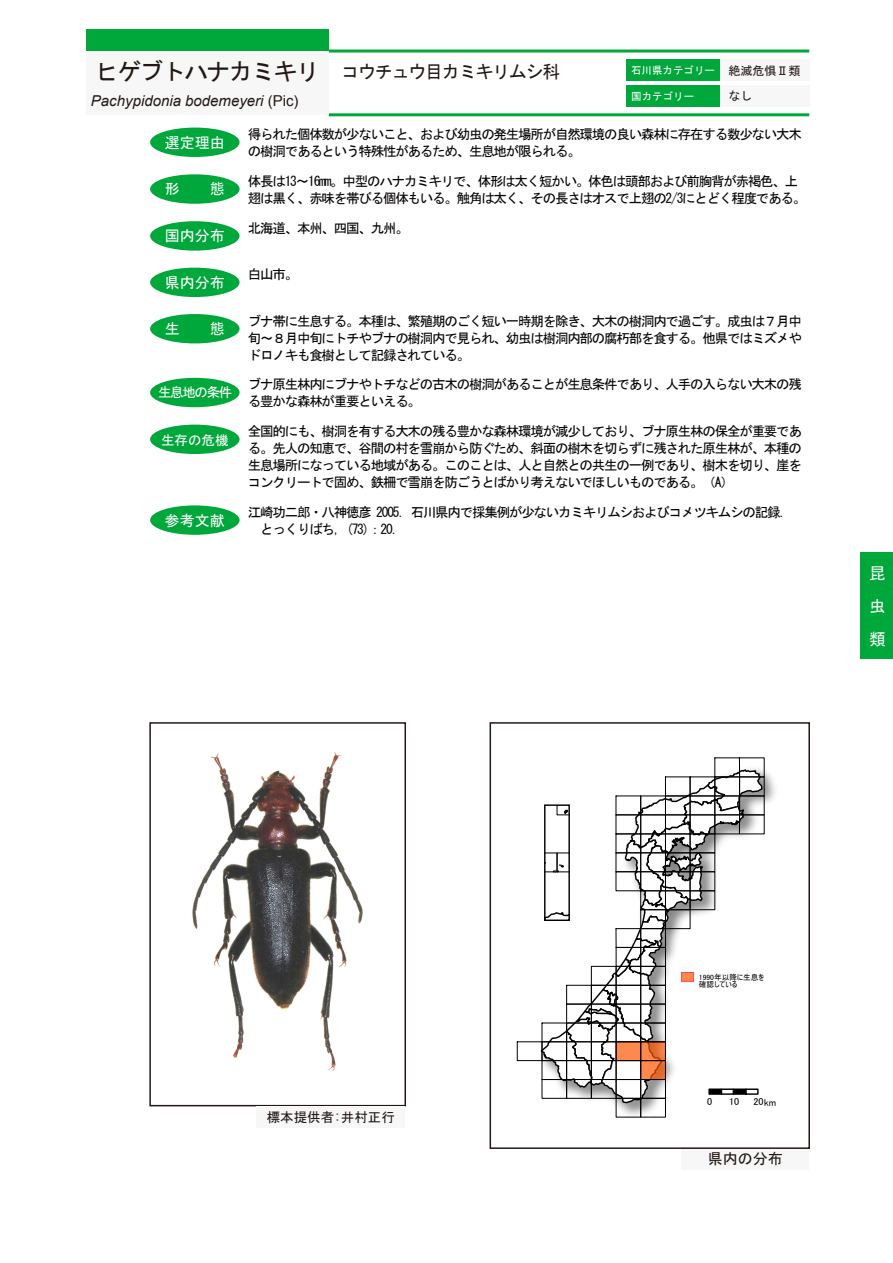
<style>
.page{position:relative;width:893px;height:1263px;background:#fff}
.page>*{position:absolute;margin:0;border:0;box-sizing:border-box;transform-origin:0 0}
.t1{font:18px "MS Gothic";letter-spacing:-.07em;color:#221815}
.t2{font:16.5px/33px "MS Gothic";color:#fff;text-align:justify}
.t3{font:italic 15px "Arial";color:#221815}
.t4{font:15px "MS Gothic";color:#fff}
.t5{font:15px "MS Gothic";color:#221815}
.t6{font:13.5px/17px "MS Gothic";letter-spacing:-.09em;color:#040000}
.t7{font:13.5px "MS Gothic";letter-spacing:-.1em;color:#fff}
.t8{font:13.5px "MS Gothic";color:#221815}
.t9{font:12px "MS Gothic";color:#221815}
.t10{font:10.5px "MS Gothic";color:#fff}
.t11{font:10.05px "MS UI Gothic";color:#000}
.t12{font:7.65px/7.6px "MS UI Gothic";color:#000}
.s1{font-size:24px}
.s2{font-size:12px;color:#221815}
.s3{font-style:normal}
</style>
<div class="page">
<div style="left:720px;top:60px;width:89px;height:21px;background:#f7f7f7"></div>
<hr style="left:329px;top:50px;width:480px;height:3px;background:#00a73b">
<hr style="left:329px;top:113px;width:480px;height:3px;background:#00a73b">
<div style="left:626px;top:60px;width:94px;height:21px;background:#00a73b"></div>
<div style="left:86px;top:30px;width:243px;height:21px;background:#00a73b"></div>
<div style="left:86px;top:51px;width:243px;height:64px;background:#f7f7f7"></div>
<div style="left:720px;top:85px;width:89px;height:21px;background:#f7f7f7"></div>
<div style="left:626px;top:85px;width:94px;height:21px;background:#00a73b"></div>
<div style="left:150px;top:221px;width:90px;height:30px;background:#00a73b;border-radius:50%"></div>
<div style="left:150px;top:268px;width:90px;height:29px;background:#00a73b;border-radius:50%"></div>
<div style="left:150px;top:174px;width:90px;height:30px;background:#00a73b;border-radius:50%"></div>
<div style="left:150px;top:128px;width:90px;height:29px;background:#00a73b;border-radius:50%"></div>
<div style="left:150px;top:314px;width:90px;height:29px;background:#00a73b;border-radius:50%"></div>
<div style="left:150px;top:425px;width:90px;height:29px;background:#00a73b;border-radius:50%"></div>
<div style="left:150px;top:505px;width:90px;height:30px;background:#00a73b;border-radius:50%"></div>
<div style="left:150px;top:378px;width:90px;height:29px;background:#00a73b;border-radius:50%"></div>
<div style="left:682px;top:1148px;width:127px;height:21px;background:#f7f7f7"></div>
<div style="left:860px;top:553px;width:33px;height:106px;background:#00a73b"></div>
<img style="left:192px;top:752px;width:171px;height:319px">
<div style="left:149px;top:722px;width:257px;height:384px;border:2px solid #221815"></div>
<div style="left:256px;top:1107px;width:149px;height:21px;background:#f7f7f7"></div>
<div style="left:490px;top:722px;width:320px;height:427px;border:2px solid #221815"></div>
<img style="left:506px;top:757px;width:285px;height:392px">
<div style="left:640px;top:1098px;width:26px;height:19px;border:1px solid #000"></div>
<div style="left:517px;top:1041px;width:25px;height:20px;border:1px solid #000"></div>
<svg style="left:539px;top:768px;width:225px;height:336px"></svg>
<div style="left:682px;top:972px;width:12px;height:10px;background:#ff884d"></div>
<div style="left:709px;top:1089px;width:12px;height:5px;background:#000"></div>
<div style="left:708px;top:1088px;width:14px;height:7px;border:1px solid #000"></div>
<div style="left:721px;top:1088px;width:13px;height:7px;border:1px solid #000"></div>
<div style="left:733px;top:1089px;width:13px;height:5px;background:#000"></div>
<div style="left:733px;top:1088px;width:13px;height:7px;border:1px solid #000"></div>
<div style="left:745px;top:1088px;width:14px;height:7px;border:1px solid #000"></div>
<div style="left:638px;top:730px;width:76px;height:38px;background:#fff"></div>
<h1 class="t1" style="left:95px;top:63px;width:467px"><span class="s1">ヒゲブトハナカミキリ</span> コウチュウ目カミキリムシ科</h1>
<p class="t10" style="left:631px;top:65px;width:171px">石川県カテゴリー <span class="s2">絶滅危惧Ⅱ類</span></p>
<p class="t10" style="left:631px;top:91px;width:64px">国カテゴリー</p>
<p class="t9" style="left:728px;top:89px;width:25px">なし</p>
<p class="t3" style="left:91px;top:91px;width:209px">Pachypidonia bodemeyeri <span class="s3">(Pic)</span></p>
<p class="t4" style="left:165px;top:135px;width:61px">選定理由</p>
<p class="t4" style="left:165px;top:182px;width:61px">形　　態</p>
<p class="t4" style="left:165px;top:228px;width:61px">国内分布</p>
<p class="t4" style="left:165px;top:275px;width:61px">県内分布</p>
<p class="t4" style="left:165px;top:321px;width:61px">生　　態</p>
<p class="t7" style="left:158px;top:386px;width:76px">生息地の条件</p>
<p class="t7" style="left:161px;top:433px;width:69px">生存の危機</p>
<p class="t4" style="left:165px;top:513px;width:61px">参考文献</p>
<p class="t6" style="left:248px;top:126px;width:556px">得られた個体数が少ないこと、および幼虫の発生場所が自然環境の良い森林に存在する数少ない大木の樹洞であるという特殊性があるため、生息地が限られる。</p>
<p class="t6" style="left:248px;top:173px;width:560px">体長は13～16mm。中型のハナカミキリで、体形は太く短かい。体色は頭部および前胸背が赤褐色、上翅は黒く、赤味を帯びる個体もいる。触角は太く、その長さはオスで上翅の2/3にとどく程度である。</p>
<p class="t6" style="left:248px;top:219px;width:162px">北海道、本州、四国、九州。</p>
<p class="t6" style="left:248px;top:266px;width:52px">白山市。</p>
<p class="t6" style="left:248px;top:312px;width:556px;text-align:justify">ブナ帯に生息する。本種は、繁殖期のごく短い一時期を除き、大木の樹洞内で過ごす。成虫は７月中旬～８月中旬にトチやブナの樹洞内で見られ、幼虫は樹洞内部の腐朽部を食する。他県ではミズメやドロノキも食樹として記録されている。</p>
<p class="t6" style="left:248px;top:376px;width:556px">ブナ原生林内にブナやトチなどの古木の樹洞があることが生息条件であり、人手の入らない大木の残る豊かな森林が重要といえる。</p>
<p class="t6" style="left:248px;top:423px;width:556px;text-align:justify">全国的にも、樹洞を有する大木の残る豊かな森林環境が減少しており、ブナ原生林の保全が重要である。先人の知恵で、谷間の村を雪崩から防ぐため、斜面の樹木を切らずに残された原生林が、本種の生息場所になっている地域がある。このことは、人と自然との共生の一例であり、樹木を切り、崖をコンクリートで固め、鉄柵で雪崩を防ごうとばかり考えないでほしいものである。（A）</p>
<p class="t6" style="left:248px;top:504px;width:546px">江崎功二郎・八神徳彦 2005．石川県内で採集例が少ないカミキリムシおよびコメツキムシの記録．　とっくりばち，(73)：20．</p>
<p class="t2" style="left:869px;top:556px;width:17px">昆虫類</p>
<p class="t8" style="left:267px;top:1111px;width:130px">標本提供者:井村正行</p>
<p class="t12" style="left:699px;top:973px;width:67px">1990年以降に生息を確認している</p>
<p class="t11" style="left:707px;top:1096px;width:7px">0</p>
<p class="t11" style="left:729px;top:1096px;width:12px">10</p>
<p class="t11" style="left:753px;top:1097px;width:24px">20km</p>
<p class="t5" style="left:708px;top:1151px;width:76px">県内の分布</p>
</div>
